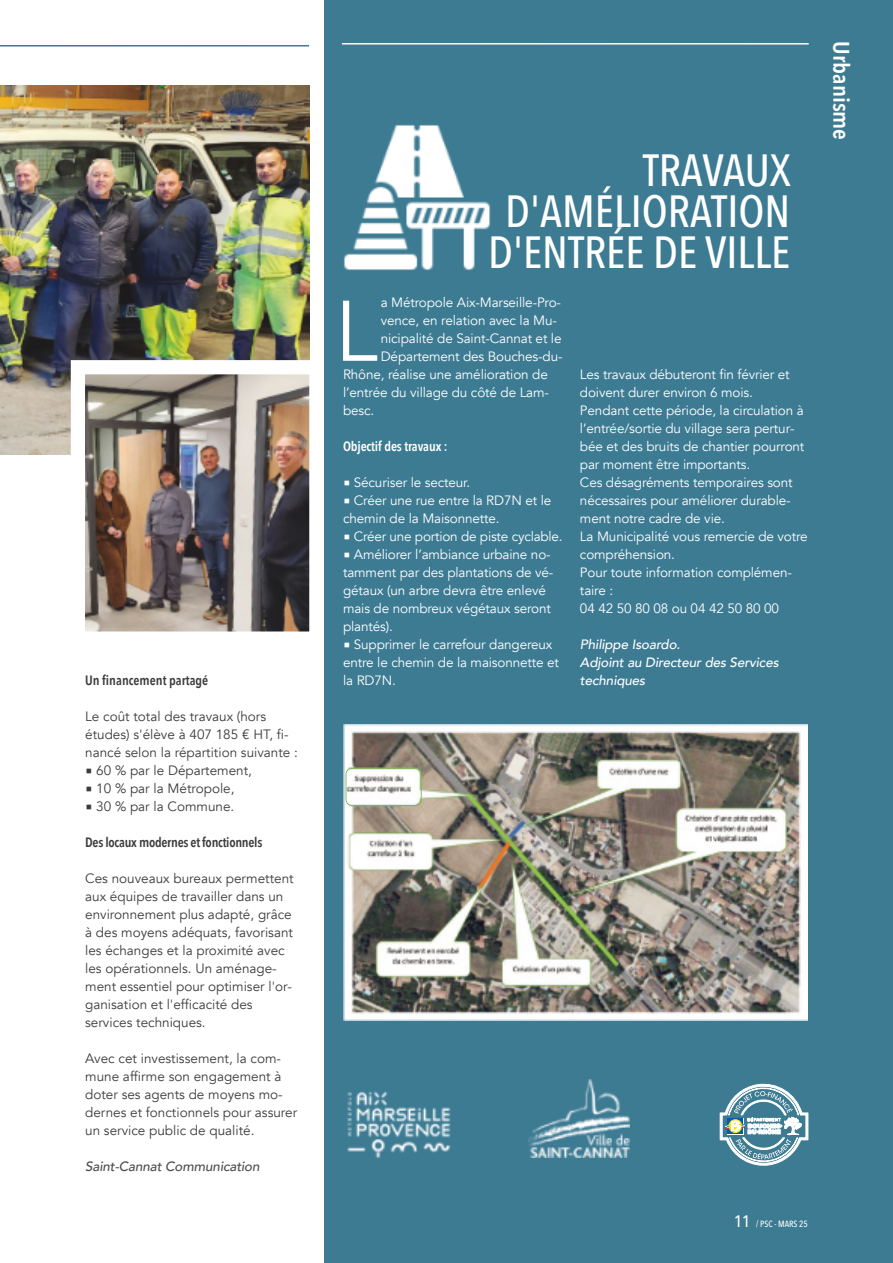
<style>
.page{position:relative;width:893px;height:1263px;background:#fff}
.page>*{position:absolute;margin:0;border:0;box-sizing:border-box;transform-origin:0 0}
.t1{font:84.9px "Avenir";color:#fff}
.t2{font:500 45px/41.2px "Avenir Next Condensed";color:#fff;text-align:right}
.t3{font:600 22.5px "Avenir Next Condensed";color:#fff;scale:1.06 1}
.t4{font:13.5px/18px "Avenir";letter-spacing:-.01em;color:#fff}
.t5{font:13.5px/18px "Avenir";color:#3c3c3d}
.t6{font:italic 500 13.5px/18px "Avenir";letter-spacing:-.01em;color:#fff}
.t7{font:600 13.5px "Avenir Next Condensed";letter-spacing:-.02em;color:#3c3c3d}
.t8{font:italic 500 13.5px "Avenir";letter-spacing:-.01em;color:#4c4d4e}
.t9{font:600 13.5px "Avenir Next Condensed";color:#3c3c3d}
.t10{font:600 13.5px "Avenir Next Condensed";letter-spacing:-.01em;color:#fff}
.t11{font:500 9px "Avenir Next Condensed";color:#fff}
.s1{font-family:"Lucida Grande"}
.s2{font-size:16.5px}
</style>
<div class="page">
<div style="left:325px;top:0;width:568px;height:1263px;background:#3d7b93"></div>
<hr style="left:343px;top:43px;width:465px;height:2px;background:#fff">
<hr style="left:0;top:45px;width:308px;height:2px;background:#3d7b93">
<img style="left:0;top:85px;width:309px;height:370px">
<img style="left:71px;top:360px;width:239px;height:272px">
<img style="left:347px;top:1091px;width:103px;height:67px">
<img style="left:529px;top:1079px;width:100px;height:78px">
<svg style="left:720px;top:1083px;width:88px;height:83px"></svg>
<img style="left:344px;top:724px;width:463px;height:297px">
<svg style="left:346px;top:768px;width:76px;height:38px;background:#e1e4dd"></svg>
<img style="left:344px;top:124px;width:146px;height:147px">
<p class="t9" style="left:85px;top:672px;width:125px">Un financement partagé</p>
<p class="t5" style="left:85px;top:708px;width:214px">Le coût total des travaux (hors études) s'élève à 407 185 € HT, fi&shy;nancé selon la répartition suivante :</p>
<p class="t5" style="left:85px;top:762px;width:168px"><span class="s1">■</span> 60 % par le Département,</p>
<p class="t5" style="left:85px;top:780px;width:151px"><span class="s1">■</span> 10 % par la Métropole,</p>
<p class="t5" style="left:85px;top:798px;width:151px"><span class="s1">■</span> 30 % par la Commune.</p>
<p class="t7" style="left:85px;top:834px;width:179px">Des locaux modernes et fonctionnels</p>
<p class="t5" style="left:85px;top:870px;width:210px">Ces nouveaux bureaux permettent aux équipes de travailler dans un environnement plus adapté, grâce à des moyens adéquats, favorisant les échanges et la proximité avec les opérationnels. Un aménage&shy;ment essentiel pour optimiser l'or&shy;ganisation et l'efficacité des services techniques.</p>
<p class="t5" style="left:85px;top:1050px;width:213px">Avec cet investissement, la com&shy;mune affirme son engagement à doter ses agents de moyens mo&shy;dernes et fonctionnels pour assurer un service public de qualité.</p>
<p class="t8" style="left:85px;top:1158px;width:176px">Saint-Cannat Communication</p>
<h2 class="t2" style="left:488px;top:151px;width:304px">TRAVAUX<br>D'AMÉLIORATION<br>D'ENTRÉE DE VILLE</h2>
<h1 class="t1" style="left:335px;top:276px;width:44px">L</h1>
<p class="t4" style="left:381px;top:293px;width:182px">a Métropole Aix-Marseille-Pro-</p>
<p class="t4" style="left:381px;top:311px;width:178px">vence, en relation avec la Mu-</p>
<p class="t4" style="left:381px;top:329px;width:182px">nicipalité de Saint-Cannat et le</p>
<p class="t4" style="left:381px;top:347px;width:183px">Département des Bouches-du-</p>
<p class="t4" style="left:343px;top:365px;width:206px">Rhône, réalise une amélioration de</p>
<p class="t4" style="left:343px;top:383px;width:207px">l’entrée du village du côté de Lam-</p>
<p class="t4" style="left:343px;top:401px;width:33px">besc.</p>
<p class="t10" style="left:343px;top:437px;width:106px">Objectif des travaux :</p>
<p class="t4" style="left:343px;top:473px;width:129px"><span class="s1">■</span> Sécuriser le secteur.</p>
<p class="t4" style="left:343px;top:491px;width:210px"><span class="s1">■</span> Créer une rue entre la RD7N et le chemin de la Maisonnette.</p>
<p class="t4" style="left:343px;top:527px;width:221px"><span class="s1">■</span> Créer une portion de piste cyclable.</p>
<p class="t4" style="left:343px;top:545px;width:212px"><span class="s1">■</span> Améliorer l’ambiance urbaine no&shy;tamment par des plantations de vé&shy;gétaux (un arbre devra être enlevé mais de nombreux végétaux seront plantés).</p>
<p class="t4" style="left:343px;top:635px;width:218px"><span class="s1">■</span> Supprimer le carrefour dangereux entre le chemin de la maisonnette et la RD7N.</p>
<p class="t4" style="left:580px;top:365px;width:229px">Les travaux débuteront fin février et doivent durer environ 6 mois.<br>Pendant cette période, la circulation à l’entrée/sortie du village sera pertur&shy;bée et des bruits de chantier pourront par moment être importants.<br>Ces désagréments temporaires sont nécessaires pour améliorer durable&shy;ment notre cadre de vie.<br>La Municipalité vous remercie de votre compréhension.<br>Pour toute information complémen&shy;taire :<br>04 42 50 80 08 ou 04 42 50 80 00</p>
<p class="t6" style="left:580px;top:635px;width:200px">Philippe Isoardo.<br>Adjoint au Directeur des Services techniques</p>
<h3 class="t3" style="left:856px;top:41px;width:95px;rotate:90deg">Urbanisme</h3>
<p class="t11" style="left:734px;top:1218px;width:75px"><span class="s2">11</span> / PSC - MARS 25</p>
</div>
